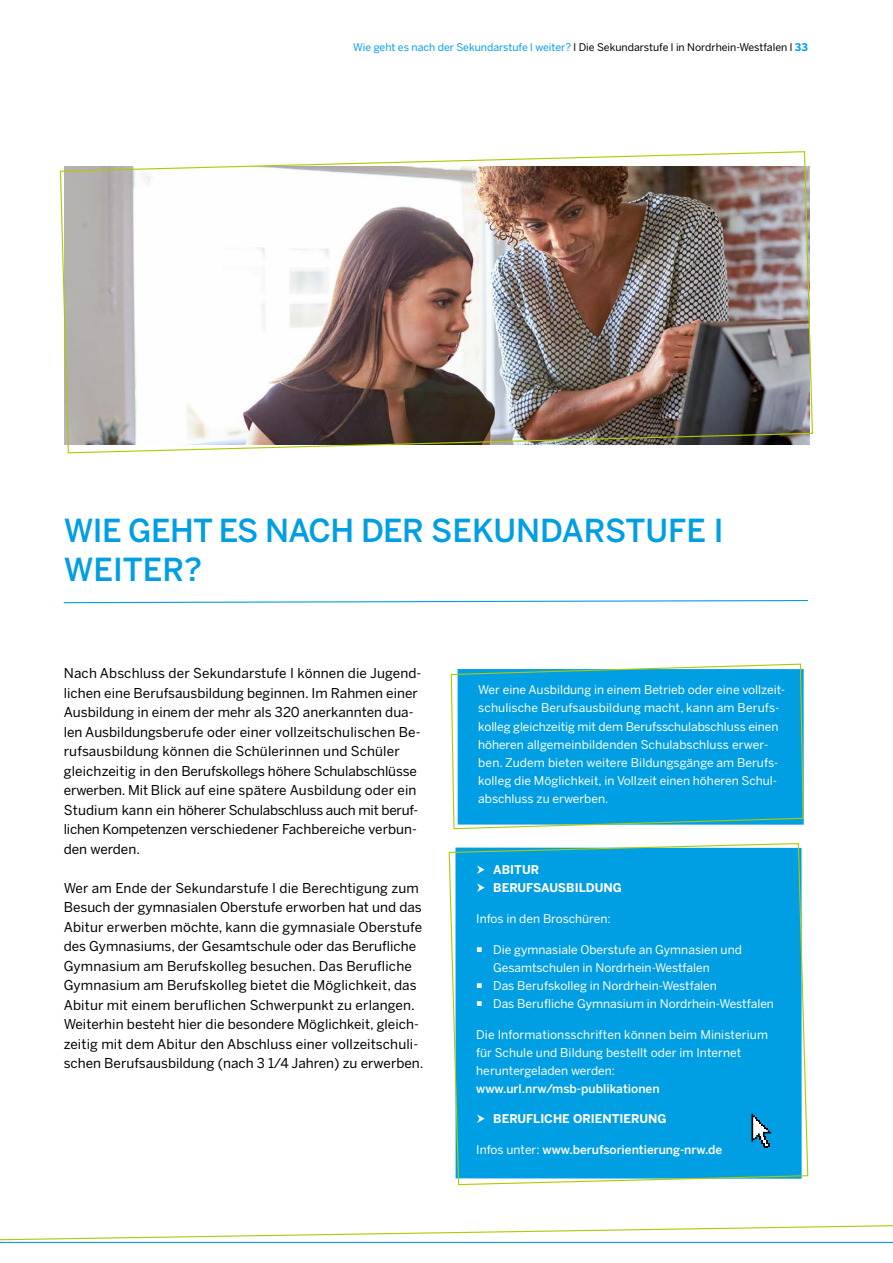
<style>
.page{position:relative;width:893px;height:1263px;background:#fff}
.page>*{position:absolute;margin:0;border:0;box-sizing:border-box;transform-origin:0 0}
.t1{font:500 31.5px/39px "Benton Sans";letter-spacing:-.015em;color:#009ee3}
.t2{font:13.5px/19.5px "Benton Sans";color:#000}
.t3{font:12px/18px "Benton Sans";color:#fff}
.t4{font:500 12px "Benton Sans";color:#fff}
.t5{font:700 12px/18px "Benton Sans";color:#fff}
.t6{font:10.5px "Benton Sans";color:#000}
.s1{color:#009ee3}
.s2{font-weight:700;color:#009ee3}
.s3{font-weight:400}
</style>
<div class="page">
<svg style="left:0;top:1225px;width:893px;height:18px"></svg>
<svg style="left:448px;top:843px;width:361px;height:343px;background:#12a4e2"></svg>
<svg style="left:63px;top:600px;width:745px;height:4px"></svg>
<svg style="left:450px;top:663px;width:354px;height:167px;background:#18a6e0"></svg>
<svg style="left:751px;top:1114px;width:20px;height:34px"></svg>
<img style="left:59px;top:151px;width:754px;height:303px">
<svg style="left:477px;top:865px;width:8px;height:9px"></svg>
<svg style="left:477px;top:883px;width:8px;height:9px"></svg>
<svg style="left:477px;top:947px;width:5px;height:5px"></svg>
<svg style="left:477px;top:983px;width:5px;height:5px"></svg>
<svg style="left:477px;top:1001px;width:5px;height:5px"></svg>
<svg style="left:477px;top:1114px;width:8px;height:9px"></svg>
<p class="t6" style="left:353px;top:41px;width:456px"><span class="s1">Wie geht es nach der Sekundarstufe l weiter?</span> l Die Sekundarstufe l in Nordrhein-Westfalen l <span class="s2">33</span></p>
<h1 class="t1" style="left:64px;top:511px;width:661px">WIE GEHT ES NACH DER SEKUNDARSTUFE I<br>WEITER?</h1>
<p class="t2" style="left:64px;top:663px;width:358px">Nach Abschluss der Sekundarstufe I können die Jugend&shy;lichen eine Berufsausbildung beginnen. Im Rahmen einer Ausbildung in einem der mehr als 320 anerkannten dua&shy;len Ausbildungsberufe oder einer vollzeitschulischen Be&shy;rufsausbildung können die Schülerinnen und Schüler gleichzeitig in den Berufskollegs höhere Schulabschlüsse erwerben. Mit Blick auf eine spätere Ausbildung oder ein Studium kann ein höherer Schulabschluss auch mit beruf&shy;lichen Kompetenzen verschiedener Fachbereiche verbun&shy;den werden.</p>
<p class="t2" style="left:64px;top:878px;width:361px">Wer am Ende der Sekundarstufe I die Berechtigung zum Besuch der gymnasialen Oberstufe erworben hat und das Abitur erwerben möchte, kann die gymnasiale Oberstufe des Gymnasiums, der Gesamtschule oder das Berufliche Gymnasium am Berufskolleg besuchen. Das Berufliche Gymnasium am Berufskolleg bietet die Möglichkeit, das Abitur mit einem beruflichen Schwerpunkt zu erlangen.<br>Weiterhin besteht hier die besondere Möglichkeit, gleich&shy;zeitig mit dem Abitur den Abschluss einer vollzeitschuli&shy;schen Berufsausbildung (nach 3 1/4 Jahren) zu erwerben.</p>
<p class="t3" style="left:478px;top:681px;width:308px">Wer eine Ausbildung in einem Betrieb oder eine vollzeit&shy;schulische Berufsausbildung macht, kann am Berufs&shy;kolleg gleichzeitig mit dem Berufsschulabschluss einen höheren allgemeinbildenden Schulabschluss erwer&shy;ben. Zudem bieten weitere Bildungsgänge am Berufs&shy;kolleg die Möglichkeit, in Vollzeit einen höheren Schul&shy;abschluss zu erwerben.</p>
<p class="t5" style="left:493px;top:861px;width:130px">ABITUR<br>BERUFSAUSBILDUNG</p>
<p class="t3" style="left:476px;top:909px;width:136px">Infos in den Broschüren:</p>
<p class="t3" style="left:493px;top:940px;width:282px">Die gymnasiale Oberstufe an Gymnasien und Gesamtschulen in Nordrhein-Westfalen<br>Das Berufskolleg in Nordrhein-Westfalen<br>Das Berufliche Gymnasium in Nordrhein-Westfalen</p>
<p class="t3" style="left:476px;top:1025px;width:293px">Die Informationsschriften können beim Ministerium für Schule und Bildung bestellt oder im Internet heruntergeladen werden:</p>
<p class="t4" style="left:476px;top:1081px;width:185px">www.url.nrw/msb-publikationen</p>
<p class="t5" style="left:493px;top:1110px;width:175px">BERUFLICHE ORIENTIERUNG</p>
<p class="t4" style="left:476px;top:1142px;width:247px"><span class="s3">Infos unter:</span> www.berufsorientierung-nrw.de</p>
</div>
